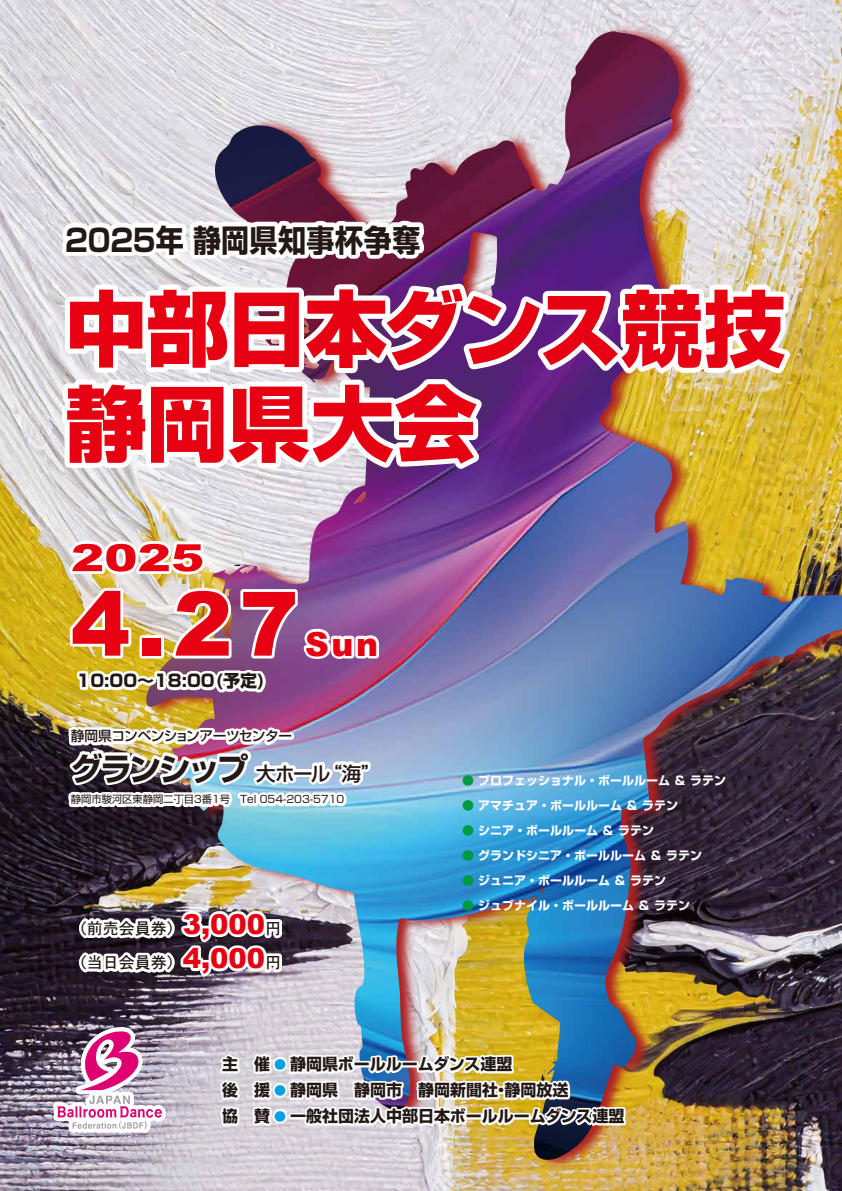
<style>
.page{position:relative;width:842px;height:1191px;background:#fff}
.page>*{position:absolute;margin:0;border:0;box-sizing:border-box;transform-origin:0 0}
.t1{font:900 89px "Arial";color:#e60012}
.t2{font:800 82px/95px "Shin Go Pro";letter-spacing:-.01em;color:#e60012}
.t3{font:900 37.5px "Arial";color:#e60012;scale:1.33 1}
.t4{font:900 33px "Arial";color:#e60012}
.t5{font:700 30.8px "Shin Go Pro";letter-spacing:.01em;color:#221815;scale:.91 1}
.t6{font:500 19.4px "Shin Go Pro";color:#221815}
.t7{font:800 17px "Shin Go Pro";color:#221815}
.t8{font:700 16px/26px "Shin Go Pro";color:#221815}
.t9{font:16px/34.3px "DFHS Gothic W5 WIN RKSJ H";color:#221815}
.t10{font:500 13.7px "Shin Go Pro";letter-spacing:-.04em;color:#221815}
.t11{font:700 12px "Shin Go Pro";color:#fff}
.t12{font:10.3px "Shin Go Pro";color:#221815}
.s1{font-weight:700;font-size:32px}
.s2{font-family:"Arial";font-weight:900;font-size:27.4px;color:#e60012}
.s3{color:#094}
.s4{font-size:12px;color:#00a0e9}
</style>
<div class="page">
<img style="left:0;top:0;width:120px;height:1191px">
<img style="left:120px;top:0;width:722px;height:1191px">
<img style="left:146px;top:31px;width:467px;height:780px">
<svg style="left:235px;top:563px;width:5px;height:3px"></svg>
<img style="left:66px;top:537px;width:144px;height:41px">
<img style="left:67px;top:584px;width:315px;height:113px">
<img style="left:61px;top:718px;width:312px;height:95px">
<svg style="left:73px;top:906px;width:212px;height:75px"></svg>
<img style="left:57px;top:189px;width:744px;height:288px">
<img style="left:214px;top:990px;width:414px;height:147px">
<svg style="left:43px;top:1029px;width:129px;height:162px"></svg>
<h3 class="t5" style="left:65px;top:215px;width:392px">2025年 静岡県知事杯争奪</h3>
<h2 class="t2" style="left:65px;top:273px;width:722px">中部日本ダンス競技静岡県大会</h2>
<h3 class="t3" style="left:71px;top:530px;width:102px">2025</h3>
<h1 class="t1" style="left:71px;top:559px;width:229px">4.27</h1>
<h3 class="t4" style="left:305px;top:620px;width:74px">Sun</h3>
<h3 class="t7" style="left:77px;top:667px;width:191px">10:00～18:00(予定)</h3>
<p class="t10" style="left:71px;top:725px;width:223px">静岡県コンベンションアーツセンター</p>
<h3 class="t6" style="left:71px;top:757px;width:311px"><span class="s1">グランシップ</span>大ホール“海”</h3>
<p class="t12" style="left:71px;top:791px;width:275px">静岡市駿河区東静岡二丁目３番１号　Tel 054-203-5710</p>
<h3 class="t9" style="left:71px;top:911px;width:212px">（前売会員券）<span class="s2">3,000</span>円（当日会員券）<span class="s2">4,000</span>円</h3>
<p class="t11" style="left:462px;top:770px;width:265px"><span class="s3">●</span> プロフェッショナル・ボールルーム ＆ ラテン</p>
<p class="t11" style="left:462px;top:795px;width:217px"><span class="s3">●</span> アマチュア・ボールルーム ＆ ラテン</p>
<p class="t11" style="left:462px;top:820px;width:193px"><span class="s3">●</span> シニア・ボールルーム ＆ ラテン</p>
<p class="t11" style="left:462px;top:845px;width:241px"><span class="s3">●</span> グランドシニア・ボールルーム ＆ ラテン</p>
<p class="t11" style="left:462px;top:870px;width:205px"><span class="s3">●</span> ジュニア・ボールルーム ＆ ラテン</p>
<p class="t11" style="left:462px;top:895px;width:229px"><span class="s3">●</span> ジュブナイル・ボールルーム ＆ ラテン</p>
<h3 class="t8" style="left:222px;top:1049px;width:404px">主　催 <span class="s4">●</span> 静岡県ボールルームダンス連盟<br>後　援 <span class="s4">●</span> 静岡県　静岡市　静岡新聞社・静岡放送<br>協　賛 <span class="s4">●</span> 一般社団法人中部日本ボールルームダンス連盟</h3>
</div>
